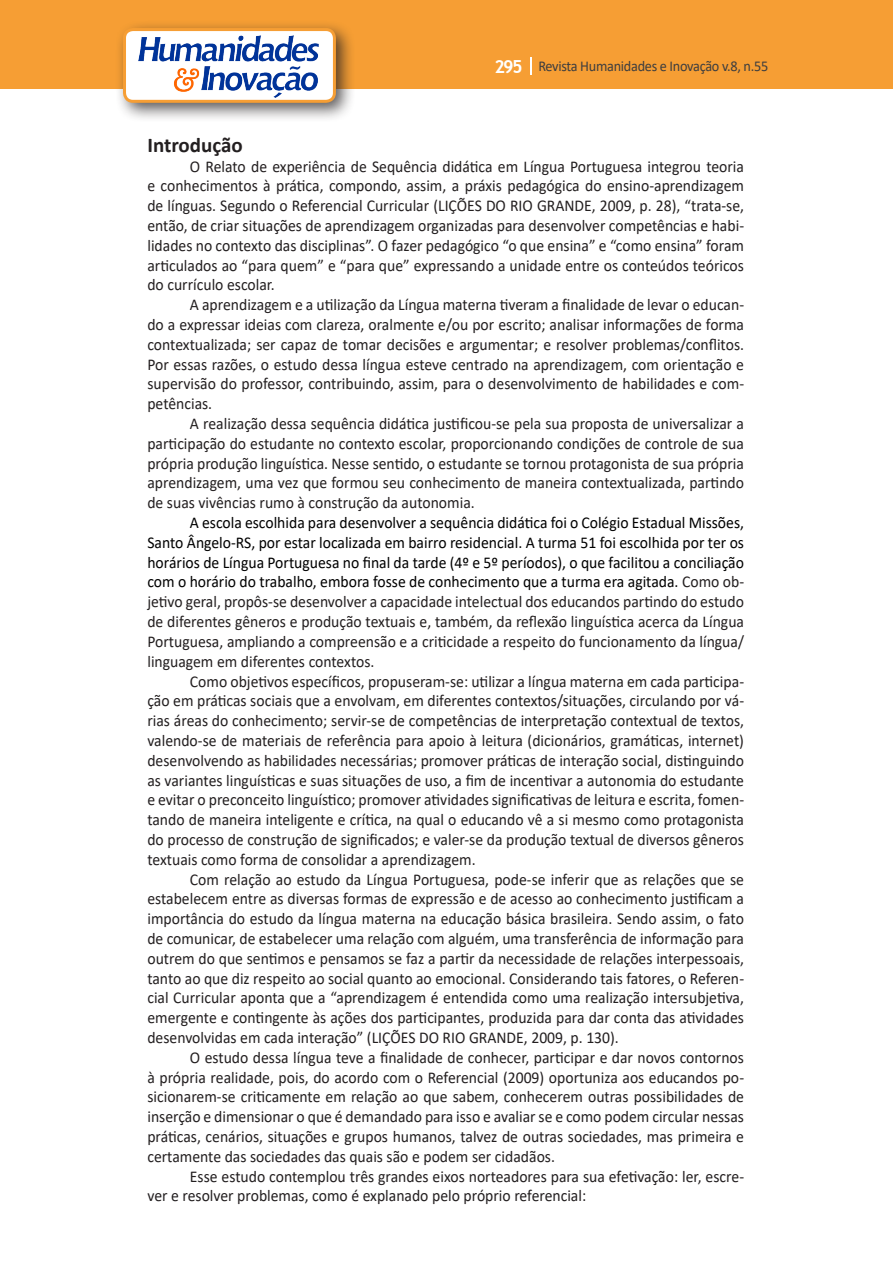
<style>
.page{position:relative;width:893px;height:1263px;background:#fff}
.page>*{position:absolute;margin:0;border:0;box-sizing:border-box;transform-origin:0 0}
.Titulo_2{font:700 21px "Calibri";color:#231f20}
.Texto{font:16.5px/19.8px "Calibri";color:#231f20;text-align:justify;scale:.95 1}
.Texto-2{font:16.5px/19.8px "Calibri";color:#000;text-align:justify;scale:.95 1}
.t1{font:15px "Calibri";letter-spacing:-.02em;color:#3e3e3f;scale:.95 1}
.s1{font-family:"Trebuchet MS";font-weight:700;font-size:18px;color:#fff}
.s2{color:#221e1f}
.s3{color:#231f20}
</style>
<div class="page">
<div style="left:0;top:0;width:893px;height:88px;background:#f69e34"></div>
<svg style="left:530px;top:57px;width:2px;height:18px"></svg>
<div style="left:115px;top:20px;width:241px;height:103px;background:#231f20;opacity:.75"></div>
<div style="left:125px;top:30px;width:209px;height:71px;background:#fff;border-radius:9px"></div>
<img style="left:138px;top:35px;width:181px;height:62px">
<div style="left:123px;top:28px;width:213px;height:75px;border:3px solid #f69e34;border-radius:9px"></div>
<p class="t1" style="left:495px;top:56px;width:290px"><span class="s1">295</span> Revista Humanidades e Inovação v.8, n.55</p>
<p class="Titulo_2" style="left:147px;top:130px;width:97px">Introdução</p>
<p class="Texto" style="left:147px;top:156px;width:630px;text-indent:43px">O Relato de experiência de Sequência didática em Língua Portuguesa integrou teoria e conhecimentos à prática, compondo, assim, a práxis pedagógica do ensino-aprendizagem de línguas. Segundo o Referencial Curricular (LIÇÕES DO RIO GRANDE, 2009, p. 28), “t<span class="s2">rata-se, então, de criar situações de aprendizagem organizadas para desenvolver competências e habi&shy;lidades no contexto das disciplinas”.</span> O fazer pedagógico “o que ensina” e “como ensina” foram articulados ao “para quem” e “para que” expressando a unidade entre os conteúdos teóricos do currículo escolar.</p>
<p class="Texto" style="left:147px;top:294px;width:630px;text-indent:43px">A aprendizagem e a utilização da Língua materna tiveram a finalidade de levar o educan&shy;do a expressar ideias com clareza, oralmente e/ou por escrito; analisar informações de forma contextualizada; ser capaz de tomar decisões e argumentar; e resolver problemas/conflitos.<br>Por essas razões, o estudo dessa língua esteve centrado na aprendizagem, com orientação e supervisão do professor, contribuindo, assim, para o desenvolvimento de habilidades e com&shy;petências.</p>
<p class="Texto" style="left:147px;top:413px;width:630px;text-indent:43px">A realização dessa sequência didática justificou-se pela sua proposta de universalizar a participação do estudante no contexto escolar, proporcionando condições de controle de sua própria produção linguística. Nesse sentido, o estudante se tornou protagonista de sua própria aprendizagem, uma vez que formou seu conhecimento de maneira contextualizada, partindo de suas vivências rumo à construção da autonomia.</p>
<p class="Texto-2" style="left:147px;top:512px;width:630px;text-indent:43px">A escola escolhida para desenvolver a sequência didática foi o Colégio Estadual Missões, Santo Ângelo-RS, por estar localizada em bairro residencial. A turma 51 foi escolhida por ter os horários de Língua Portuguesa no final da tarde (4º e 5º períodos), o que facilitou a conciliação com o horário do trabalho, embora fosse de conhecimento que a turma era agitada. <span class="s3">Como ob&shy;jetivo geral, propôs-se desenvolver a capacidade intelectual dos educandos partindo do estudo de diferentes gêneros e produção textuais e, também, da reflexão linguística acerca da Língua Portuguesa, ampliando a compreensão e a criticidade a respeito do funcionamento da língua/ linguagem em diferentes contextos.</span></p>
<p class="Texto" style="left:147px;top:671px;width:630px;text-indent:43px">Como objetivos específicos, propuseram-se: utilizar a língua materna em cada participa&shy;ção em práticas sociais que a envolvam, em diferentes contextos/situações, circulando por vá&shy;rias áreas do conhecimento; servir-se de competências de interpretação contextual de textos, valendo-se de materiais de referência para apoio à leitura (dicionários, gramáticas, internet) desenvolvendo as habilidades necessárias; promover práticas de interação social, distinguindo as variantes linguísticas e suas situações de uso, a fim de incentivar a autonomia do estudante e evitar o preconceito linguístico; promover atividades significativas de leitura e escrita, fomen&shy;tando de maneira inteligente e crítica, na qual o educando vê a si mesmo como protagonista do processo de construção de significados; e valer-se da produção textual de diversos gêneros textuais como forma de consolidar a aprendizagem.</p>
<p class="Texto" style="left:147px;top:869px;width:630px;text-indent:43px">Com relação ao estudo da Língua Portuguesa, pode-se inferir que as relações que se estabelecem entre as diversas formas de expressão e de acesso ao conhecimento justificam a importância do estudo da língua materna na educação básica brasileira. Sendo assim, o fato de comunicar, de estabelecer uma relação com alguém, uma transferência de informação para outrem do que sentimos e pensamos se faz a partir da necessidade de relações interpessoais, tanto ao que diz respeito ao social quanto ao emocional. Considerando tais fatores, o Referen&shy;cial Curricular aponta que a “aprendizagem é entendida como uma realização intersubjetiva, emergente e contingente às ações dos participantes, produzida para dar conta das atividades desenvolvidas em cada interação” (LIÇÕES DO RIO GRANDE, 2009, p. 130).</p>
<p class="Texto" style="left:147px;top:1047px;width:630px;text-indent:43px">O estudo dessa língua teve a finalidade de conhecer, participar e dar novos contornos à própria realidade, pois, do acordo com o Referencial (2009) oportuniza aos educandos po&shy;sicionarem-se criticamente em relação ao que sabem, conhecerem outras possibilidades de inserção e dimensionar o que é demandado para isso e avaliar se e como podem circular nessas práticas, cenários, situações e grupos humanos, talvez de outras sociedades, mas primeira e certamente das sociedades das quais são e podem ser cidadãos.</p>
<p class="Texto" style="left:147px;top:1166px;width:630px;text-indent:43px">Esse estudo contemplou três grandes eixos norteadores para sua efetivação: ler, escre&shy;ver e resolver problemas, como é explanado pelo próprio referencial:</p>
</div>
